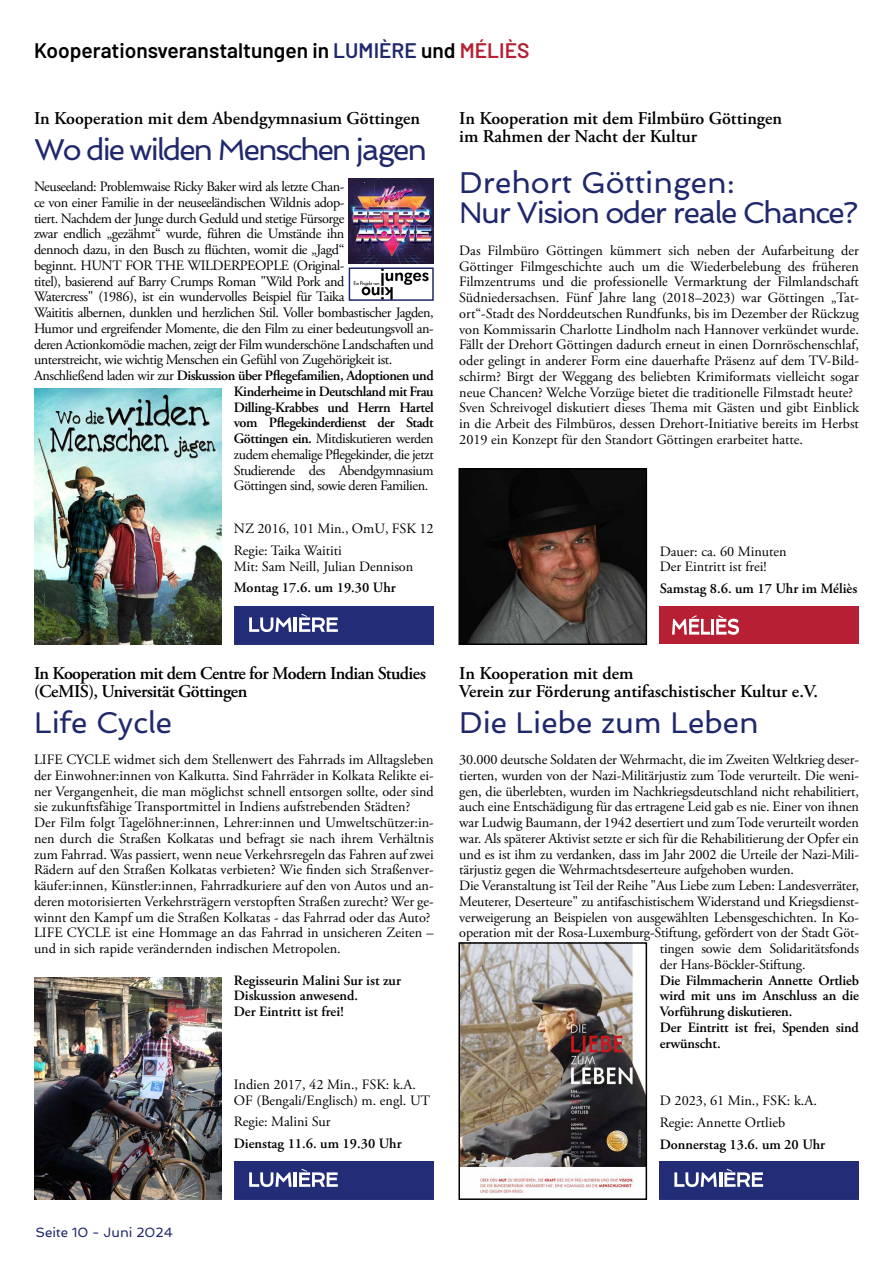
<style>
.page{position:relative;width:893px;height:1263px;background:#fff}
.page>*{position:absolute;margin:0;border:0;box-sizing:border-box;transform-origin:0 0}
.t1{font:30px/30px "Spinnaker";letter-spacing:-.05em;color:#20286d}
.t2{font:30px "Spinnaker";color:#20286d}
.t3{font:30px "Spinnaker";letter-spacing:-.07em;color:#20286d}
.t4{font:600 21px "Barlow";color:#000}
.t5{font:600 18px/18px "Adobe Garamond Pro";color:#000}
.t6{font:600 18px/18px "Adobe Garamond Pro";letter-spacing:-.03em;color:#000}
.t7{font:14.25px/15.8px "Adobe Garamond Pro";letter-spacing:-.01em;color:#000}
.t8{font:14.25px "Adobe Garamond Pro";letter-spacing:-.03em;color:#000}
.t9{font:600 14.25px/15.8px "Adobe Garamond Pro";letter-spacing:-.01em;color:#000}
.t10{font:600 14.25px "Adobe Garamond Pro";letter-spacing:-.03em;color:#000}
.t11{font:13.5px "Spinnaker";color:#20286d}
.s1{color:#20286d}
.s2{color:#b61f34}
.s3{font-weight:400}
.s4{font-weight:600}
</style>
<div class="page">
<div style="left:659px;top:606px;width:200px;height:38px;background:#b61f34"></div>
<svg style="left:672px;top:615px;width:38px;height:20px"></svg>
<hr style="left:711px;top:619px;width:3px;height:16px;background:#fff">
<svg style="left:716px;top:615px;width:23px;height:20px"></svg>
<img style="left:461px;top:945px;width:183px;height:249px">
<div style="left:458px;top:942px;width:189px;height:258px;border:2px solid #000"></div>
<div style="left:659px;top:1161px;width:200px;height:38px;background:#232c77"></div>
<svg style="left:674px;top:1172px;width:43px;height:15px"></svg>
<hr style="left:719px;top:1172px;width:3px;height:15px;background:#fff">
<svg style="left:724px;top:1169px;width:39px;height:18px"></svg>
<img style="left:461px;top:471px;width:183px;height:171px">
<div style="left:458px;top:468px;width:189px;height:177px;border:2px solid #000"></div>
<img style="left:34px;top:977px;width:187px;height:222px">
<div style="left:234px;top:1161px;width:200px;height:38px;background:#232c77"></div>
<svg style="left:249px;top:1172px;width:43px;height:15px"></svg>
<hr style="left:294px;top:1172px;width:3px;height:15px;background:#fff">
<svg style="left:299px;top:1169px;width:39px;height:18px"></svg>
<img style="left:34px;top:388px;width:187px;height:256px">
<div style="left:234px;top:606px;width:200px;height:38px;background:#232c77"></div>
<svg style="left:249px;top:617px;width:43px;height:15px"></svg>
<hr style="left:294px;top:617px;width:3px;height:15px;background:#fff">
<svg style="left:299px;top:614px;width:39px;height:18px"></svg>
<img style="left:349px;top:178px;width:85px;height:85px">
<img style="left:353px;top:270px;width:76px;height:28px">
<div style="left:349px;top:267px;width:85px;height:34px;border:2px solid #20286d"></div>
<h2 class="t4" style="left:34px;top:35px;width:497px">Kooperationsveranstaltungen in <span class="s1">LUMIÈRE</span> und <span class="s2">MÉLIÈS</span></h2>
<p class="t5" style="left:34px;top:109px;width:387px">In Kooperation mit dem Abendgymnasium Göttingen</p>
<h1 class="t3" style="left:34px;top:131px;width:394px">Wo die wilden Menschen jagen</h1>
<p class="t8" style="left:34px;top:178px;width:312px">Neuseeland: Problemwaise Ricky Baker wird als letzte Chan-</p>
<p class="t8" style="left:34px;top:194px;width:312px">ce von einer Familie in der neuseeländischen Wildnis adop-</p>
<p class="t8" style="left:34px;top:209px;width:312px">tiert. Nachdem der Junge durch Geduld und stetige Fürsorge</p>
<p class="t8" style="left:34px;top:225px;width:312px">zwar endlich „gezähmt“ wurde, führen die Umstände ihn</p>
<p class="t8" style="left:34px;top:241px;width:312px">dennoch dazu, in den Busch zu flüchten, womit die „Jagd“</p>
<p class="t8" style="left:34px;top:257px;width:312px">beginnt. HUNT FOR THE WILDERPEOPLE (Original-</p>
<p class="t8" style="left:34px;top:272px;width:312px">titel), basierend auf Barry Crumps Roman "Wild Pork and</p>
<p class="t8" style="left:34px;top:288px;width:312px">Watercress" (1986), ist ein wundervolles Beispiel für Taika</p>
<p class="t8" style="left:34px;top:304px;width:401px">Waititis albernen, dunklen und herzlichen Stil. Voller bombastischer Jagden,</p>
<p class="t8" style="left:34px;top:320px;width:401px">Humor und ergreifender Momente, die den Film zu einer bedeutungsvoll an-</p>
<p class="t8" style="left:34px;top:335px;width:401px">deren Actionkomödie machen, zeigt der Film wunderschöne Landschaften und</p>
<p class="t8" style="left:34px;top:351px;width:360px">unterstreicht, wie wichtig Menschen ein Gefühl von Zugehörigkeit ist.</p>
<p class="t10" style="left:34px;top:367px;width:401px"><span class="s3">Anschließend laden wir zur</span> Diskussion über Pflegefamilien, Adoptionen und</p>
<p class="t10" style="left:234px;top:383px;width:201px">Kinderheime in Deutschland mit Frau</p>
<p class="t10" style="left:234px;top:399px;width:201px">Dilling-Krabbes und Herrn Hartel</p>
<p class="t10" style="left:234px;top:415px;width:201px">vom Pflegekinderdienst der Stadt</p>
<p class="t8" style="left:234px;top:430px;width:201px"><span class="s4">Göttingen ein.</span> Mitdiskutieren werden</p>
<p class="t8" style="left:234px;top:446px;width:201px">zudem ehemalige Pflegekinder, die jetzt</p>
<p class="t8" style="left:234px;top:461px;width:201px">Studierende des Abendgymnasium</p>
<p class="t8" style="left:234px;top:477px;width:196px">Göttingen sind, sowie deren Familien.</p>
<p class="t7" style="left:234px;top:518px;width:201px;line-height:21.8px">NZ 2016, 101 Min., OmU, FSK 12<br>Regie: Taika Waititi</p>
<p class="t7" style="left:234px;top:559px;width:181px">Mit: Sam Neill, Julian Dennison</p>
<p class="t9" style="left:234px;top:580px;width:164px">Montag 17.6. um 19.30 Uhr</p>
<p class="t5" style="left:459px;top:109px;width:324px">In Kooperation mit dem Filmbüro Göttingen im Rahmen der Nacht der Kultur</p>
<h1 class="t1" style="left:459px;top:168px;width:401px">Drehort Göttingen:<br>Nur Vision oder reale Chance?</h1>
<p class="t7" style="left:459px;top:243px;width:401px">Das Filmbüro Göttingen kümmert sich neben der Aufarbeitung der Göttinger Filmgeschichte auch um die Wiederbelebung des früheren Filmzentrums und die professionelle Vermarktung der Filmlandschaft Südniedersachsen. Fünf Jahre lang (2018–2023) war Göttingen „Tat&shy;ort“-Stadt des Norddeutschen Rundfunks, bis im Dezember der Rückzug von Kommissarin Charlotte Lindholm nach Hannover verkündet wurde.<br>Fällt der Drehort Göttingen dadurch erneut in einen Dornröschenschlaf, oder gelingt in anderer Form eine dauerhafte Präsenz auf dem TV-Bild&shy;schirm? Birgt der Weggang des beliebten Krimiformats vielleicht sogar neue Chancen? Welche Vorzüge bietet die traditionelle Filmstadt heute?<br>Sven Schreivogel diskutiert dieses Thema mit Gästen und gibt Einblick in die Arbeit des Filmbüros, dessen Drehort-Initiative bereits im Herbst 2019 ein Konzept für den Standort Göttingen erarbeitet hatte.</p>
<p class="t7" style="left:660px;top:544px;width:128px">Dauer: ca. 60 Minuten<br>Der Eintritt ist frei!</p>
<p class="t9" style="left:660px;top:581px;width:199px">Samstag 8.6. um 17 Uhr im Méliès</p>
<p class="t6" style="left:34px;top:664px;width:393px">In Kooperation mit dem Centre for Modern Indian Studies (CeMIS), Universität Göttingen</p>
<h1 class="t2" style="left:34px;top:704px;width:140px">Life Cycle</h1>
<p class="t7" style="left:34px;top:752px;width:401px">LIFE CYCLE widmet sich dem Stellenwert des Fahrrads im Alltagsleben der Einwohner:innen von Kalkutta. Sind Fahrräder in Kolkata Relikte ei&shy;ner Vergangenheit, die man möglichst schnell entsorgen sollte, oder sind sie zukunftsfähige Transportmittel in Indiens aufstrebenden Städten?<br>Der Film folgt Tagelöhner:innen, Lehrer:innen und Umweltschützer:in&shy;nen durch die Straßen Kolkatas und befragt sie nach ihrem Verhältnis zum Fahrrad. Was passiert, wenn neue Verkehrsregeln das Fahren auf zwei Rädern auf den Straßen Kolkatas verbieten? Wie finden sich Straßenver&shy;käufer:innen, Künstler:innen, Fahrradkuriere auf den von Autos und an&shy;deren motorisierten Verkehrsträgern verstopften Straßen zurecht? Wer ge&shy;winnt den Kampf um die Straßen Kolkatas - das Fahrrad oder das Auto?<br>LIFE CYCLE ist eine Hommage an das Fahrrad in unsicheren Zeiten – und in sich rapide verändernden indischen Metropolen.</p>
<p class="t9" style="left:234px;top:972px;width:169px">Regisseurin Malini Sur ist zur<br>Diskussion anwesend.<br>Der Eintritt ist frei!</p>
<p class="t7" style="left:234px;top:1077px;width:198px">Indien 2017, 42 Min., FSK: k.A.<br>OF (Bengali/Englisch) m. engl. UT</p>
<p class="t7" style="left:234px;top:1114px;width:98px">Regie: Malini Sur</p>
<p class="t9" style="left:234px;top:1136px;width:169px">Dienstag 11.6. um 19.30 Uhr</p>
<p class="t5" style="left:459px;top:664px;width:360px">In Kooperation mit dem<br>Verein zur Förderung antifaschistischer Kultur e.V.</p>
<h1 class="t2" style="left:459px;top:704px;width:301px">Die Liebe zum Leben</h1>
<p class="t7" style="left:459px;top:752px;width:401px">30.000 deutsche Soldaten der Wehrmacht, die im Zweiten Weltkrieg deser-</p>
<p class="t7" style="left:459px;top:768px;width:401px">tierten, wurden von der Nazi-Militärjustiz zum Tode verurteilt. Die weni-</p>
<p class="t7" style="left:459px;top:784px;width:401px">gen, die überlebten, wurden im Nachkriegsdeutschland nicht rehabilitiert,</p>
<p class="t7" style="left:459px;top:799px;width:401px">auch eine Entschädigung für das ertragene Leid gab es nie. Einer von ihnen</p>
<p class="t7" style="left:459px;top:815px;width:401px">war Ludwig Baumann, der 1942 desertiert und zum Tode verurteilt worden</p>
<p class="t7" style="left:459px;top:831px;width:401px">war. Als späterer Aktivist setzte er sich für die Rehabilitierung der Opfer ein</p>
<p class="t7" style="left:459px;top:847px;width:401px">und es ist ihm zu verdanken, dass im Jahr 2002 die Urteile der Nazi-Mili-</p>
<p class="t7" style="left:459px;top:862px;width:336px">tärjustiz gegen die Wehrmachtsdeserteure aufgehoben wurden.</p>
<p class="t7" style="left:459px;top:878px;width:401px">Die Veranstaltung ist Teil der Reihe "Aus Liebe zum Leben: Landesverräter,</p>
<p class="t7" style="left:459px;top:894px;width:401px">Meuterer, Deserteure" zu antifaschistischem Widerstand und Kriegsdienst-</p>
<p class="t7" style="left:459px;top:910px;width:401px">verweigerung an Beispielen von ausgewählten Lebensgeschichten. In Ko-</p>
<p class="t7" style="left:459px;top:925px;width:401px">operation mit der Rosa-Luxemburg-Stiftung, gefördert von der Stadt Göt-</p>
<p class="t7" style="left:660px;top:941px;width:201px">tingen sowie dem Solidaritätsfonds</p>
<p class="t7" style="left:660px;top:957px;width:147px">der Hans-Böckler-Stiftung.</p>
<p class="t9" style="left:660px;top:972px;width:201px">Die Filmmacherin Annette Ortlieb wird mit uns im Anschluss an die<br>Vorführung diskutieren.<br>Der Eintritt ist frei, Spenden sind erwünscht.</p>
<p class="t7" style="left:660px;top:1090px;width:159px;line-height:21.8px">D 2023, 61 Min., FSK: k.A.<br>Regie: Annette Ortlieb</p>
<p class="t9" style="left:660px;top:1136px;width:167px">Donnerstag 13.6. um 20 Uhr</p>
<p class="t11" style="left:36px;top:1225px;width:139px">Seite 10 - Juni 2024</p>
</div>
